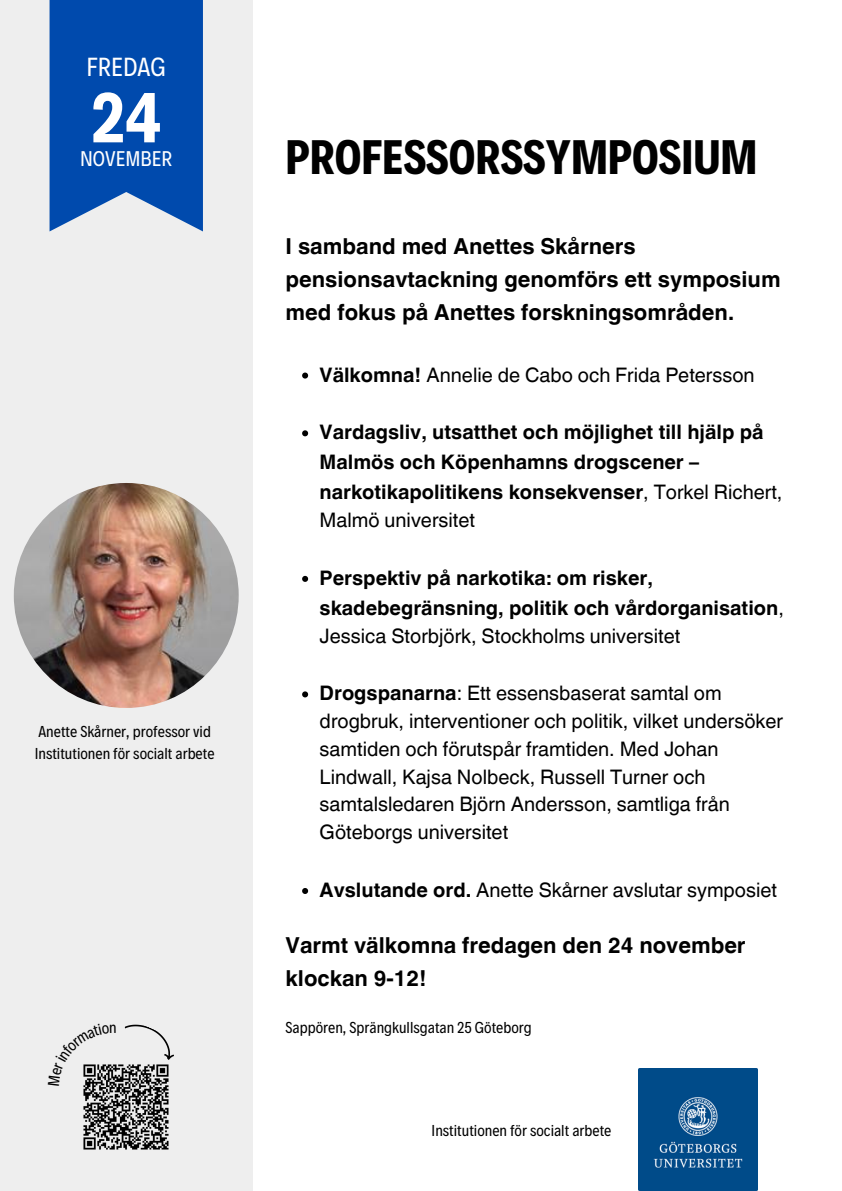
<style>
.page{position:relative;width:842px;height:1191px;background:#fff}
.page>*{position:absolute;margin:0;border:0;box-sizing:border-box;transform-origin:0 0}
.t1{font:700 71.5px "Decalotype";color:#fff}
.t2{font:700 49px "Decalotype";color:#000}
.t3{font:26.5px "Decalotype";color:#fff}
.t4{font:700 22px/33px "Helvetica World";color:#000}
.t5{font:21.5px "Decalotype";color:#fff}
.t6{font:20px/27.7px "Helvetica World";color:#000}
.t7{font:700 20px/30px "Helvetica World";color:#000}
.t8{font:16px "Decalotype";color:#000}
.s1{font-weight:700}
.s2{font-weight:400}
</style>
<div class="page">
<div style="left:0;top:0;width:252px;height:1190px;background:#eee"></div>
<svg style="left:50px;top:0;width:153px;height:231px;background:#1357b2"></svg>
<img style="left:639px;top:1068px;width:119px;height:122px">
<img style="left:14px;top:483px;width:225px;height:225px;border-radius:50%">
<img style="left:83px;top:1085px;width:86px;height:65px">
<svg style="left:302px;top:372px;width:6px;height:6px"></svg>
<svg style="left:302px;top:430px;width:6px;height:6px"></svg>
<svg style="left:302px;top:576px;width:6px;height:6px"></svg>
<svg style="left:302px;top:691px;width:6px;height:6px"></svg>
<svg style="left:302px;top:888px;width:6px;height:5px"></svg>
<svg style="left:83px;top:1024px;width:91px;height:61px"></svg>
<p class="t3" style="left:87px;top:49px;width:81px">FREDAG</p>
<p class="t1" style="left:90px;top:70px;width:74px">24</p>
<p class="t5" style="left:80px;top:144px;width:94px">NOVEMBER</p>
<p class="t8" style="left:38px;top:720px;width:174px">Anette Skårner, professor vid</p>
<p class="t8" style="left:35px;top:742px;width:181px">Institutionen för socialt arbete</p>
<p class="t2" style="left:286px;top:124px;width:473px">PROFESSORSSYMPOSIUM</p>
<p class="t4" style="left:286px;top:227px;width:496px">I samband med Anettes Skårners pensionsavtackning genomförs ett symposium med fokus på Anettes forskningsområden.</p>
<p class="t6" style="left:320px;top:361px;width:436px"><span class="s1">Välkomna!</span> Annelie de Cabo och Frida Petersson</p>
<p class="t7" style="left:320px;top:415px;width:464px">Vardagsliv, utsatthet och möjlighet till hjälp på<br>Malmös och Köpenhamns drogscener – narkotikapolitikens konsekvenser<span class="s2">, Torkel Richert,</span></p>
<p class="t6" style="left:320px;top:506px;width:157px">Malmö universitet</p>
<p class="t7" style="left:320px;top:560px;width:466px">Perspektiv på narkotika: om risker, skadebegränsning, politik och vårdorganisation<span class="s2">,</span></p>
<p class="t6" style="left:320px;top:621px;width:362px">Jessica Storbjörk, Stockholms universitet</p>
<p class="t6" style="left:320px;top:679px;width:465px"><span class="s1">Drogspanarna</span>: Ett essensbaserat samtal om drogbruk, interventioner och politik, vilket undersöker samtiden och förutspår framtiden. Med Johan Lindwall, Kajsa Nolbeck, Russell Turner och samtalsledaren Björn Andersson, samtliga från Göteborgs universitet</p>
<p class="t6" style="left:320px;top:876px;width:459px"><span class="s1">Avslutande ord.</span> Anette Skårner avslutar symposiet</p>
<p class="t4" style="left:286px;top:926px;width:461px">Varmt välkomna fredagen den 24 november klockan 9-12!</p>
<p class="t8" style="left:286px;top:1016px;width:248px">Sappören, Sprängkullsgatan 25 Göteborg</p>
<p class="t8" style="left:432px;top:1119px;width:181px">Institutionen för socialt arbete</p>
</div>
